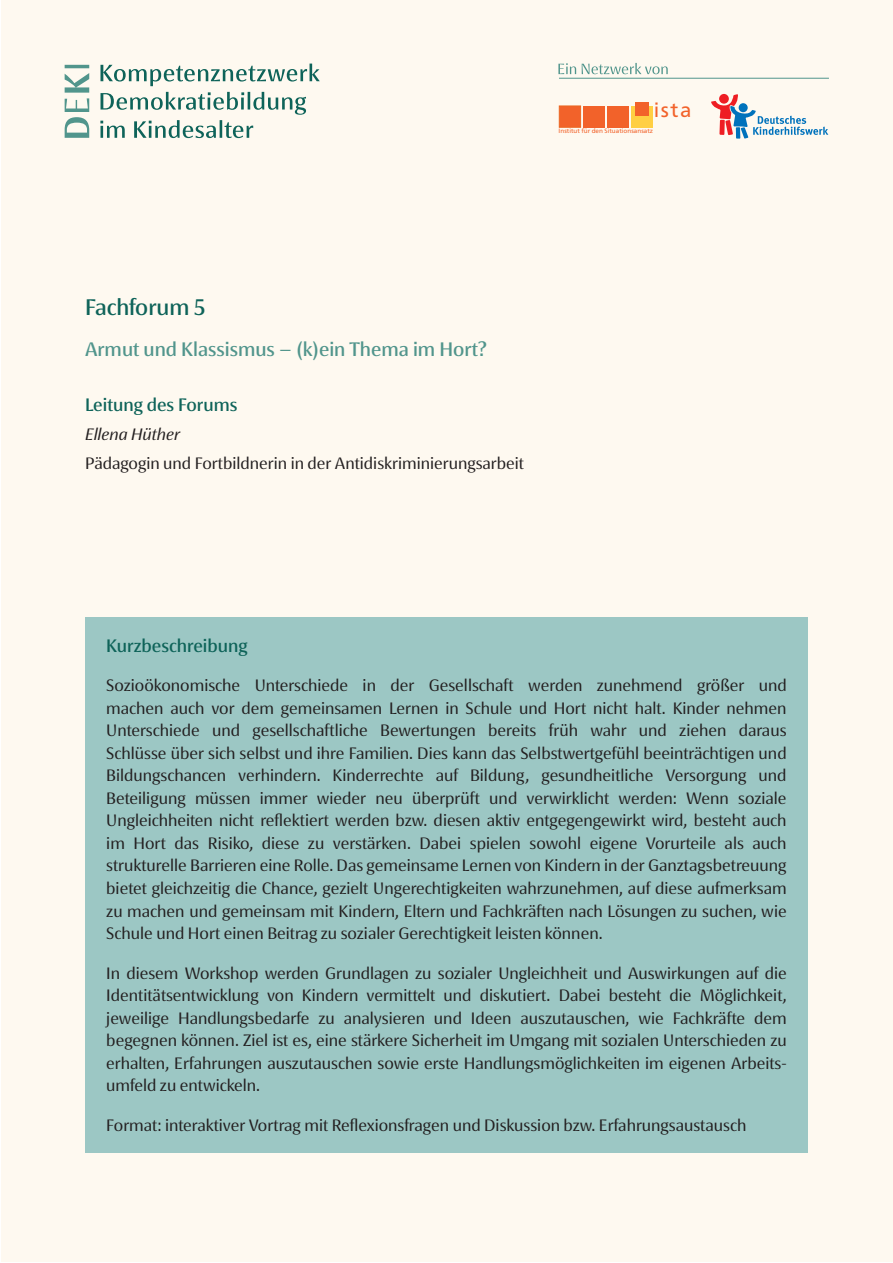
<style>
.page{position:relative;width:893px;height:1263px;background:#fff}
.page>*{position:absolute;margin:0;border:0;box-sizing:border-box;transform-origin:0 0}
.t1{font:600 22.5px "Koning Display";color:#0e6359}
.t2{font:20.4px "Frutiger Neue 1450 Pro";color:#f2622a}
.t3{font:600 19.5px "Koning Display";color:#51958c}
.t4{font:600 18px "Koning Display";color:#0e6359}
.t5{font:16.5px/22.5px "Koning Display";color:#231f20;text-align:justify}
.t6{font:italic 16.5px "Koning Display";color:#231f20}
.t7{font:6.3px "Frutiger Neue 1450 Pro";color:#f2622a}
</style>
<div class="page">
<div style="left:1px;top:1px;width:891px;height:1261px;background:#fef9f0"></div>
<svg style="left:65px;top:65px;width:24px;height:73px"></svg>
<svg style="left:100px;top:92px;width:206px;height:46px"></svg>
<svg style="left:101px;top:64px;width:219px;height:22px"></svg>
<svg style="left:558px;top:63px;width:18px;height:11px"></svg>
<svg style="left:582px;top:63px;width:86px;height:11px"></svg>
<hr style="left:559px;top:78px;width:270px;height:1px;background:#51958c">
<div style="left:559px;top:106px;width:22px;height:21px;background:#f2622a;border:1px solid #eb6823"></div>
<div style="left:583px;top:106px;width:22px;height:21px;background:#f2622a"></div>
<div style="left:607px;top:106px;width:22px;height:21px;background:#f2622a"></div>
<div style="left:631px;top:106px;width:22px;height:21px;background:#ffcf43"></div>
<div style="left:635px;top:102px;width:13px;height:13px;background:#f2622a"></div>
<svg style="left:711px;top:94px;width:117px;height:45px"></svg>
<div style="left:85px;top:617px;width:723px;height:535px;background:#9cc7c4"></div>
<p class="t2" style="left:654px;top:94px;width:39px">ista</p>
<p class="t7" style="left:559px;top:127px;width:96px">Institut für den Situationsansatz</p>
<h1 class="t1" style="left:85px;top:293px;width:122px">Fachforum 5</h1>
<p class="t3" style="left:85px;top:336px;width:404px">Armut und Klassismus - (k)ein Thema im Hort?</p>
<p class="t4" style="left:85px;top:394px;width:154px">Leitung des Forums</p>
<p class="t6" style="left:85px;top:424px;width:96px">Ellena Hüther</p>
<p class="t5" style="left:85px;top:452px;width:440px">Pädagogin und Fortbildnerin in der Antidiskriminierungsarbeit</p>
<p class="t4" style="left:106px;top:634px;width:143px">Kurzbeschreibung</p>
<p class="t5" style="left:106px;top:674px;width:682px">Sozioökonomische Unterschiede in der Gesellschaft werden zunehmend größer und machen auch vor dem gemeinsamen Lernen in Schule und Hort nicht halt. Kinder nehmen Unterschiede und gesellschaftliche Bewertungen bereits früh wahr und ziehen daraus Schlüsse über sich selbst und ihre Familien. Dies kann das Selbstwertgefühl beeinträchtigen und Bildungschancen verhindern. Kinderrechte auf Bildung, gesundheitliche Versorgung und Beteiligung müssen immer wieder neu überprüft und verwirklicht werden: Wenn soziale Ungleichheiten nicht reflektiert werden bzw. diesen aktiv entgegengewirkt wird, besteht auch im Hort das Risiko, diese zu verstärken. Dabei spielen sowohl eigene Vorurteile als auch strukturelle Barrieren eine Rolle. Das gemeinsame Lernen von Kindern in der Ganztagsbetreuung bietet gleichzeitig die Chance, gezielt Ungerechtigkeiten wahrzunehmen, auf diese aufmerksam zu machen und gemeinsam mit Kindern, Eltern und Fachkräften nach Lösungen zu suchen, wie Schule und Hort einen Beitrag zu sozialer Gerechtigkeit leisten können.</p>
<p class="t5" style="left:106px;top:961px;width:682px">In diesem Workshop werden Grundlagen zu sozialer Ungleichheit und Auswirkungen auf die Identitätsentwicklung von Kindern vermittelt und diskutiert. Dabei besteht die Möglichkeit, jeweilige Handlungsbedarfe zu analysieren und Ideen auszutauschen, wie Fachkräfte dem begegnen können. Ziel ist es, eine stärkere Sicherheit im Umgang mit sozialen Unterschieden zu erhalten, Erfahrungen auszutauschen sowie erste Handlungsmöglichkeiten im eigenen Arbeits&shy;umfeld zu entwickeln.</p>
<p class="t5" style="left:106px;top:1113px;width:642px">Format: interaktiver Vortrag mit Reflexionsfragen und Diskussion bzw. Erfahrungsaustausch</p>
</div>
